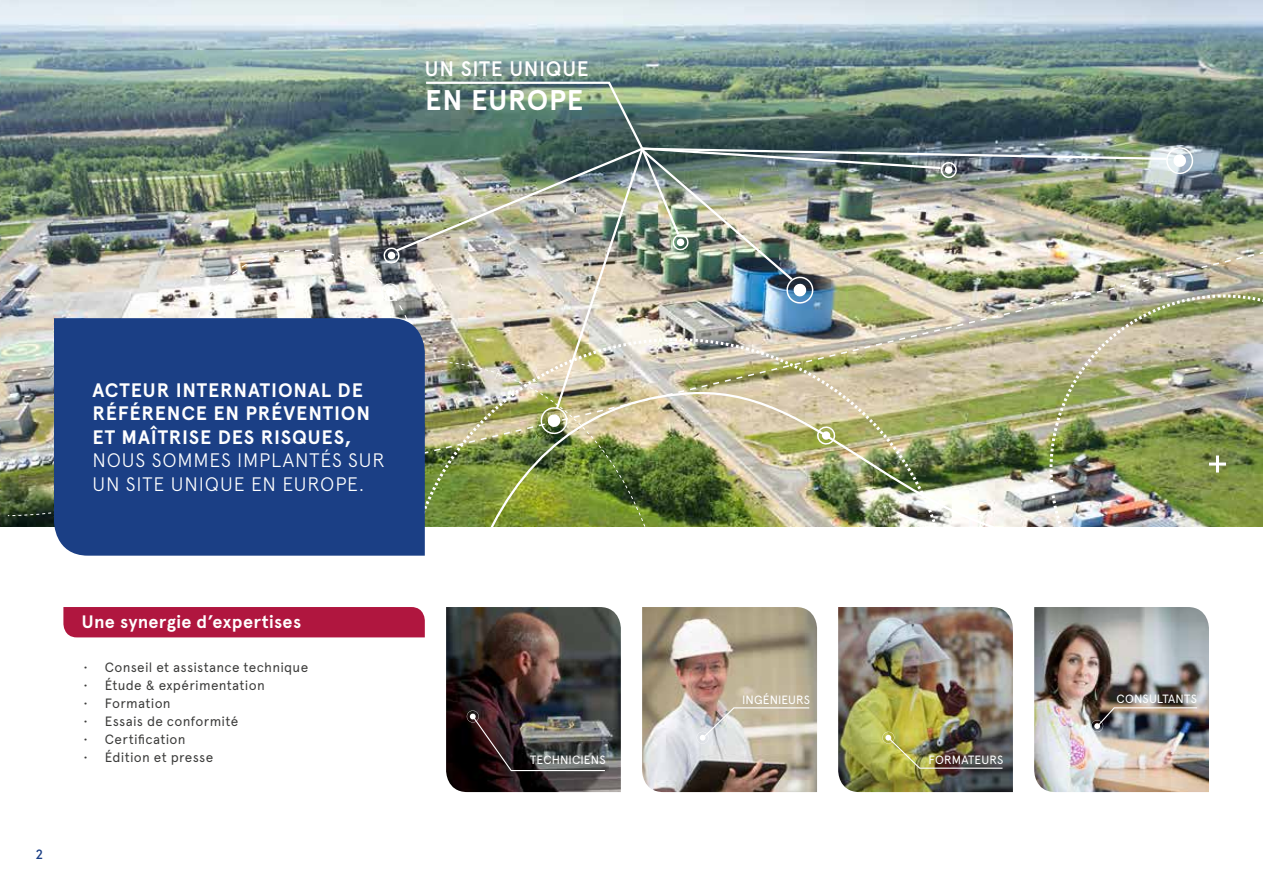
<style>
.page{position:relative;width:1263px;height:893px;background:#fff}
.page>*{position:absolute;margin:0;border:0;box-sizing:border-box;transform-origin:0 0}
.t1{font:700 28.5px "Apercu";letter-spacing:.03em;color:#fff}
.t2{font:500 21px "Apercu";letter-spacing:.03em;color:#fff}
.t3{font:700 19.5px/23.4px "Apercu";letter-spacing:.04em;color:#fff}
.t4{font:300 19.5px/23.4px "Apercu";letter-spacing:.04em;color:#fff}
.t5{font:700 18px "Apercu";letter-spacing:.02em;color:#fff}
.t6{font:13.5px "Apercu";letter-spacing:.02em;color:#3c3c3b}
.t7{font:500 13.5px "Apercu";color:#1b3f85}
.t8{font:12px "Apercu";letter-spacing:.01em;color:#fff}
</style>
<div class="page">
<img style="left:0;top:0;width:1263px;height:527px">
<img style="left:1117px;top:491px;width:146px;height:36px">
<img style="left:642px;top:607px;width:175px;height:185px">
<img style="left:838px;top:607px;width:175px;height:185px">
<img style="left:1034px;top:607px;width:175px;height:185px">
<img style="left:446px;top:607px;width:175px;height:185px">
<img style="left:957px;top:491px;width:160px;height:36px">
<img style="left:7px;top:360px;width:47px;height:167px">
<img style="left:957px;top:242px;width:306px;height:249px">
<svg style="left:1165px;top:146px;width:29px;height:29px"></svg>
<hr style="left:1216px;top:455px;width:3px;height:18px;background:#fff">
<hr style="left:1209px;top:462px;width:17px;height:3px;background:#fff">
<img style="left:957px;top:147px;width:212px;height:106px">
<img style="left:177px;top:81px;width:780px;height:446px">
<img style="left:467px;top:710px;width:139px;height:62px">
<svg style="left:697px;top:707px;width:113px;height:37px"></svg>
<img style="left:882px;top:732px;width:122px;height:37px">
<img style="left:1091px;top:707px;width:107px;height:25px">
<div style="left:54px;top:318px;width:371px;height:238px;background:#1b3f85"></div>
<div style="left:63px;top:607px;width:362px;height:30px;background:#b0163f"></div>
<h2 class="t2" style="left:425px;top:56px;width:165px">UN SITE UNIQUE</h2>
<h1 class="t1" style="left:425px;top:83px;width:160px">EN EUROPE</h1>
<h3 class="t3" style="left:92px;top:379px;width:279px">ACTEUR INTERNATIONAL DE<br>RÉFÉRENCE EN PRÉVENTION<br>ET MAÎTRISE DES RISQUES,</h3>
<h3 class="t4" style="left:92px;top:448px;width:294px">NOUS SOMMES IMPLANTÉS SUR<br>UN SITE UNIQUE EN EUROPE.</h3>
<p class="t7" style="left:36px;top:846px;width:9px">2</p>
<h3 class="t5" style="left:82px;top:611px;width:221px">Une synergie d’expertises</h3>
<p class="t6" style="left:84px;top:659px;width:226px">• Conseil et assistance technique</p>
<p class="t6" style="left:84px;top:677px;width:183px">• Étude &amp; expérimentation</p>
<p class="t6" style="left:84px;top:695px;width:89px">• Formation</p>
<p class="t6" style="left:84px;top:713px;width:156px">• Essais de conformité</p>
<p class="t6" style="left:84px;top:731px;width:103px">• Certification</p>
<p class="t6" style="left:84px;top:749px;width:131px">• Édition et presse</p>
<p class="t8" style="left:530px;top:753px;width:77px">TECHNICIENS</p>
<p class="t8" style="left:742px;top:693px;width:69px">INGÉNIEURS</p>
<p class="t8" style="left:928px;top:753px;width:77px">FORMATEURS</p>
<p class="t8" style="left:1116px;top:692px;width:82px">CONSULTANTS</p>
</div>
